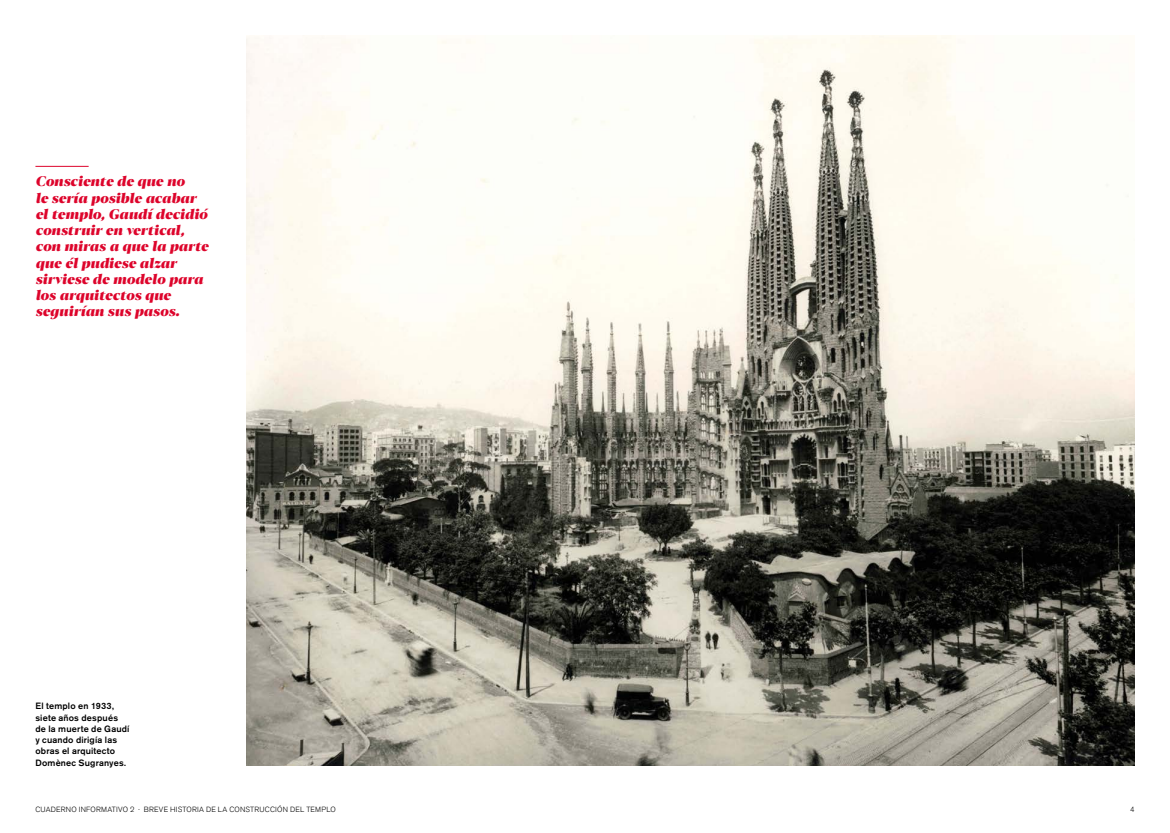
<style>
.page{position:relative;width:1170px;height:833px;background:#fff}
.page>*{position:absolute;margin:0;border:0;box-sizing:border-box;transform-origin:0 0}
.TXT_DESTACAT{font:italic 800 13.75px/16.2px "Blacker Display";letter-spacing:.005em;color:#dd042b}
.TXT_PEU_SANS_IMATGES{font:500 9px/11.2px "Akzidenz Grotesk BE";letter-spacing:.02em;color:#000}
.NAV{font:300 7.5px "Akzidenz Grotesk BE";letter-spacing:.025em;color:#000}
</style>
<div class="page">
<img style="left:247px;top:35px;width:887px;height:730px">
<hr style="left:35px;top:166px;width:54px;height:1px;background:#dd042b">
<p class="TXT_DESTACAT" style="left:35px;top:174px;width:174px">Consciente de que no<br>le sería posible acabar el templo, Gaudí decidió construir en vertical, con miras a que la parte que él pudiese alzar sirviese de modelo para los arquitectos que seguirían sus pasos.</p>
<p class="TXT_PEU_SANS_IMATGES" style="left:35px;top:700px;width:96px">El templo en 1933, siete años después de la muerte de Gaudí y cuando dirigía las obras el arquitecto<br>Domènec Sugranyes.</p>
<p class="NAV" style="left:35px;top:805px;width:302px">CUADERNO INFORMATIVO 2 · BREVE HISTORIA DE LA CONSTRUCCIÓN DEL TEMPLO</p>
<p class="NAV" style="left:1129px;top:805px;width:6px">4</p>
</div>
